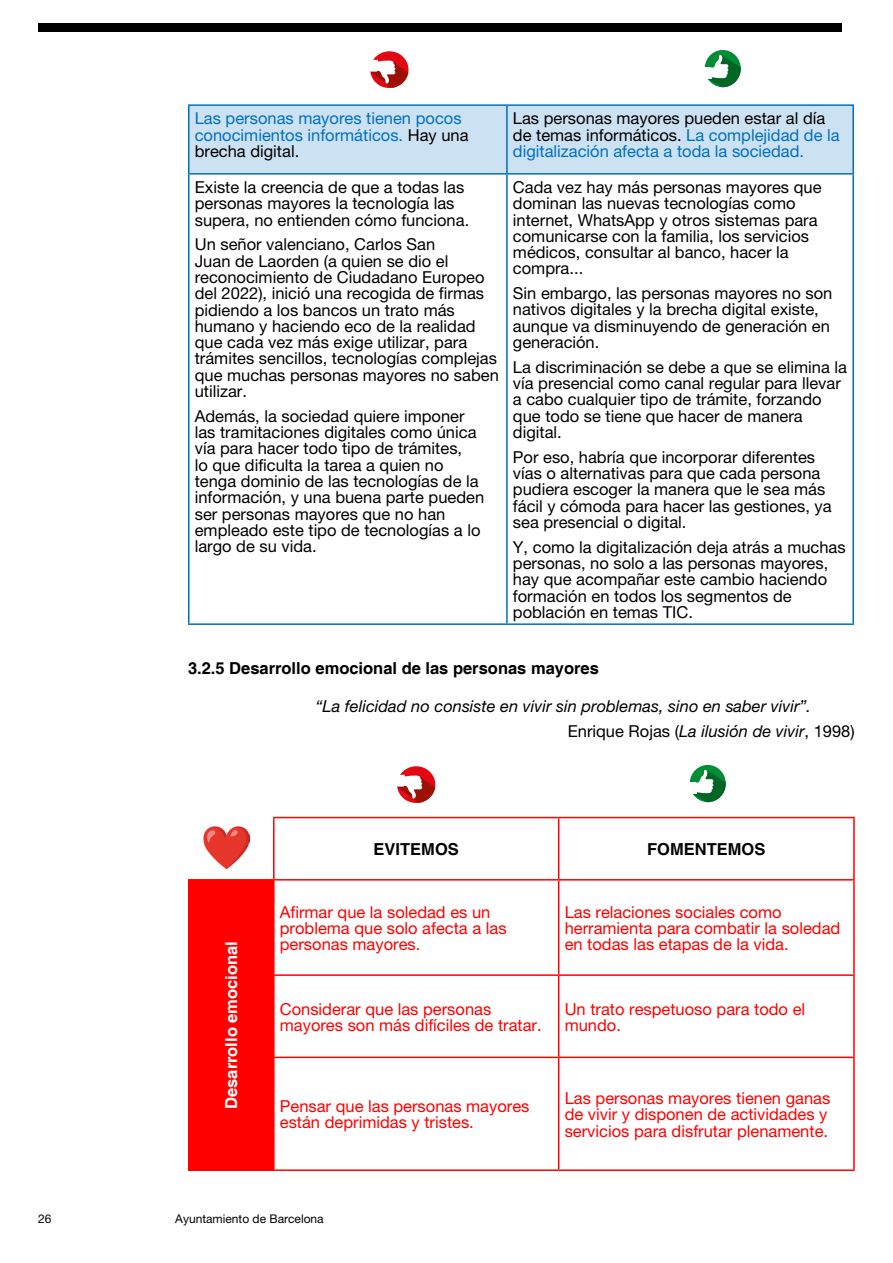
<style>
.page{position:relative;width:893px;height:1263px;background:#fff}
.page>*{position:absolute;margin:0;border:0;box-sizing:border-box;transform-origin:0 0}
.t1{font:16.5px/16.4px "Helvetica Neue";color:#000}
.t2{font:16.5px/16.2px "Helvetica Neue";color:#f00}
.t3{font:italic 16.5px/24.5px "Helvetica Neue";color:#000}
.t4{font:16.5px/16.4px "Helvetica Neue";color:#006fc0}
.t5{font:700 16.5px "Helvetica";color:#000}
.t6{font:700 16.5px "Helvetica";color:#fff}
.t7{font:12px "Helvetica Neue";color:#000}
.s1{color:#000}
.s2{color:#006fc0}
.s3{font-style:normal}
</style>
<div class="page">
<div style="left:38px;top:23px;width:804px;height:9px;background:#000"></div>
<div style="left:189px;top:106px;width:663px;height:67px;background:#cce2f2"></div>
<hr style="left:188px;top:104px;width:319px;height:2px;background:#006fc0">
<hr style="left:188px;top:106px;width:1px;height:67px;background:#006fc0">
<hr style="left:507px;top:104px;width:347px;height:2px;background:#006fc0">
<hr style="left:506px;top:106px;width:2px;height:67px;background:#006fc0">
<hr style="left:852px;top:106px;width:2px;height:67px;background:#006fc0">
<hr style="left:188px;top:173px;width:319px;height:2px;background:#006fc0">
<hr style="left:188px;top:175px;width:1px;height:448px;background:#006fc0">
<hr style="left:507px;top:173px;width:347px;height:2px;background:#006fc0">
<hr style="left:506px;top:175px;width:2px;height:448px;background:#006fc0">
<hr style="left:852px;top:175px;width:2px;height:448px;background:#006fc0">
<hr style="left:188px;top:623px;width:319px;height:2px;background:#006fc0">
<hr style="left:507px;top:623px;width:347px;height:2px;background:#006fc0">
<div style="left:189px;top:880px;width:85px;height:290px;background:#f00"></div>
<hr style="left:273px;top:817px;width:286px;height:1px;background:#f00">
<hr style="left:273px;top:818px;width:2px;height:61px;background:#f00">
<hr style="left:559px;top:817px;width:296px;height:1px;background:#f00">
<hr style="left:558px;top:818px;width:1px;height:61px;background:#f00">
<hr style="left:853px;top:818px;width:2px;height:61px;background:#f00">
<hr style="left:188px;top:879px;width:86px;height:1px;background:#f00">
<hr style="left:188px;top:880px;width:1px;height:95px;background:#f00">
<hr style="left:188px;top:975px;width:1px;height:82px;background:#f00">
<hr style="left:188px;top:1057px;width:1px;height:112px;background:#f00">
<hr style="left:188px;top:1169px;width:86px;height:2px;background:#f00">
<hr style="left:274px;top:879px;width:285px;height:1px;background:#f00">
<hr style="left:273px;top:880px;width:2px;height:94px;background:#f00">
<hr style="left:559px;top:879px;width:296px;height:1px;background:#f00">
<hr style="left:558px;top:880px;width:1px;height:94px;background:#f00">
<hr style="left:853px;top:880px;width:2px;height:94px;background:#f00">
<hr style="left:273px;top:974px;width:286px;height:2px;background:#f00">
<hr style="left:273px;top:976px;width:2px;height:80px;background:#f00">
<hr style="left:559px;top:974px;width:296px;height:2px;background:#f00">
<hr style="left:558px;top:976px;width:1px;height:80px;background:#f00">
<hr style="left:853px;top:976px;width:2px;height:80px;background:#f00">
<hr style="left:273px;top:1056px;width:286px;height:2px;background:#f00">
<hr style="left:273px;top:1058px;width:2px;height:111px;background:#f00">
<hr style="left:559px;top:1056px;width:296px;height:2px;background:#f00">
<hr style="left:558px;top:1058px;width:1px;height:111px;background:#f00">
<hr style="left:853px;top:1058px;width:2px;height:111px;background:#f00">
<hr style="left:274px;top:1169px;width:285px;height:2px;background:#f00">
<hr style="left:559px;top:1169px;width:296px;height:2px;background:#f00">
<svg style="left:705px;top:50px;width:36px;height:37px"></svg>
<svg style="left:370px;top:51px;width:38px;height:37px"></svg>
<svg style="left:690px;top:765px;width:36px;height:37px"></svg>
<svg style="left:397px;top:766px;width:38px;height:37px"></svg>
<img style="left:204px;top:827px;width:46px;height:42px">
<p class="t4" style="left:195px;top:110px;width:275px">Las personas mayores tienen pocos conocimientos informáticos. <span class="s1">Hay una brecha digital.</span></p>
<p class="t1" style="left:513px;top:110px;width:328px">Las personas mayores pueden estar al día de temas informáticos. <span class="s2">La complejidad de la digitalización afecta a toda la sociedad.</span></p>
<p class="t1" style="left:195px;top:179px;width:276px">Existe la creencia de que a todas las personas mayores la tecnología las supera, no entienden cómo funciona.</p>
<p class="t1" style="left:195px;top:236px;width:306px">Un señor valenciano, Carlos San<br>Juan de Laorden (a quien se dio el reconocimiento de Ciudadano Europeo del 2022), inició una recogida de firmas pidiendo a los bancos un trato más humano y haciendo eco de la realidad que cada vez más exige utilizar, para trámites sencillos, tecnologías complejas que muchas personas mayores no saben utilizar.</p>
<p class="t1" style="left:195px;top:407px;width:291px">Además, la sociedad quiere imponer las tramitaciones digitales como única vía para hacer todo tipo de trámites,<br>lo que dificulta la tarea a quien no tenga dominio de las tecnologías de la información, y una buena parte pueden ser personas mayores que no han empleado este tipo de tecnologías a lo largo de su vida.</p>
<p class="t1" style="left:513px;top:179px;width:310px">Cada vez hay más personas mayores que dominan las nuevas tecnologías como internet, WhatsApp y otros sistemas para comunicarse con la familia, los servicios médicos, consultar al banco, hacer la compra...</p>
<p class="t1" style="left:513px;top:285px;width:321px">Sin embargo, las personas mayores no son nativos digitales y la brecha digital existe, aunque va disminuyendo de generación en generación.</p>
<p class="t1" style="left:513px;top:359px;width:336px">La discriminación se debe a que se elimina la vía presencial como canal regular para llevar a cabo cualquier tipo de trámite, forzando que todo se tiene que hacer de manera digital.</p>
<p class="t1" style="left:513px;top:448px;width:320px">Por eso, habría que incorporar diferentes vías o alternativas para que cada persona pudiera escoger la manera que le sea más fácil y cómoda para hacer las gestiones, ya sea presencial o digital.</p>
<p class="t1" style="left:513px;top:538px;width:334px">Y, como la digitalización deja atrás a muchas personas, no solo a las personas mayores, hay que acompañar este cambio haciendo formación en todos los segmentos de población en temas TIC.</p>
<p class="t5" style="left:188px;top:658px;width:412px">3.2.5 Desarrollo emocional de las personas mayores</p>
<p class="t3" style="left:568px;top:694px;width:288px;text-indent:-252px">“La felicidad no consiste en vivir sin problemas, sino en saber vivir”.<br><span class="s3">Enrique Rojas (</span>La ilusión de vivir<span class="s3">, 1998)</span></p>
<p class="t6" style="left:221px;top:1109px;width:169px;rotate:-90deg">Desarrollo emocional</p>
<p class="t5" style="left:374px;top:839px;width:87px">EVITEMOS</p>
<p class="t5" style="left:647px;top:839px;width:120px">FOMENTEMOS</p>
<p class="t2" style="left:280px;top:904px;width:228px">Afirmar que la soledad es un problema que solo afecta a las personas mayores.</p>
<p class="t2" style="left:565px;top:904px;width:277px">Las relaciones sociales como herramienta para combatir la soledad en todas las etapas de la vida.</p>
<p class="t2" style="left:280px;top:1000px;width:263px">Considerar que las personas mayores son más difíciles de tratar.</p>
<p class="t2" style="left:565px;top:1000px;width:242px">Un trato respetuoso para todo el mundo.</p>
<p class="t2" style="left:280px;top:1098px;width:251px">Pensar que las personas mayores están deprimidas y tristes.</p>
<p class="t2" style="left:565px;top:1090px;width:267px">Las personas mayores tienen ganas de vivir y disponen de actividades y servicios para disfrutar plenamente.</p>
<p class="t7" style="left:38px;top:1211px;width:15px">26</p>
<p class="t7" style="left:175px;top:1211px;width:150px">Ayuntamiento de Barcelona</p>
</div>
